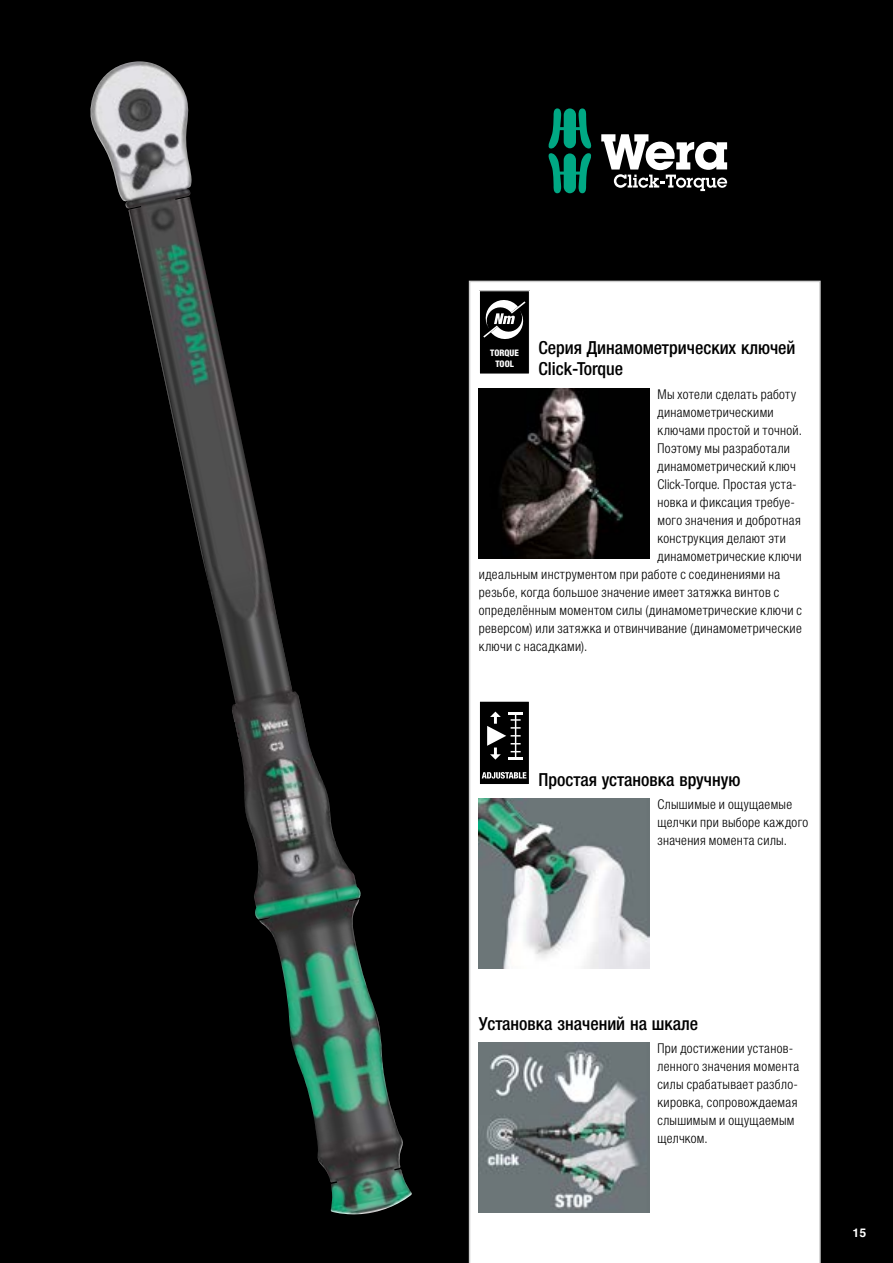
<style>
.page{position:relative;width:893px;height:1263px;background:#000}
.page>*{position:absolute;margin:0;border:0;box-sizing:border-box;transform-origin:0 0}
.t1{font:500 condensed 18px/21.6px "Helvetica Neue LTW1 G";color:#000}
.t2{font:300 condensed 13.5px/18px "Helvetica Neue LTW1 G";letter-spacing:.025em;color:#000}
.t3{font:700 12px "Helvetica World";color:#fff}
.t4{font:800 condensed 9px/10.6px "Helvetica Neue LT Std";color:#fff;text-align:center}
</style>
<div class="page">
<div style="left:469px;top:281px;width:352px;height:982px;background:#fff"></div>
<svg style="left:549px;top:108px;width:43px;height:85px"></svg>
<svg style="left:601px;top:134px;width:126px;height:57px"></svg>
<img style="left:90px;top:61px;width:322px;height:1154px">
<div style="left:479px;top:291px;width:50px;height:83px;background:#000"></div>
<div style="left:479px;top:290px;width:51px;height:85px;border:1px solid #fff"></div>
<svg style="left:483px;top:300px;width:42px;height:39px"></svg>
<img style="left:479px;top:389px;width:170px;height:170px">
<div style="left:479px;top:701px;width:50px;height:83px;background:#000"></div>
<div style="left:479px;top:701px;width:51px;height:84px;border:1px solid #fff"></div>
<svg style="left:482px;top:772px;width:44px;height:6px"></svg>
<svg style="left:487px;top:712px;width:36px;height:48px"></svg>
<img style="left:479px;top:798px;width:170px;height:170px">
<img style="left:479px;top:1042px;width:170px;height:170px">
<p class="t4" style="left:490px;top:348px;width:30px">TORQUE<br>TOOL</p>
<h1 class="t1" style="left:538px;top:336px;width:259px">Серия Динамометрических ключей<br>Click-Torque</h1>
<p class="t2" style="left:657px;top:385px;width:140px">Мы хотели сделать работу</p>
<p class="t2" style="left:657px;top:403px;width:118px">динамометрическими</p>
<p class="t2" style="left:657px;top:421px;width:146px">ключами простой и точной.</p>
<p class="t2" style="left:657px;top:439px;width:134px">Поэтому мы разработали</p>
<p class="t2" style="left:657px;top:457px;width:140px">динамометрический ключ</p>
<p class="t2" style="left:657px;top:475px;width:141px">Click-Torque. Простая уста-</p>
<p class="t2" style="left:657px;top:493px;width:139px">новка и фиксация требуе-</p>
<p class="t2" style="left:657px;top:511px;width:145px">мого значения и добротная</p>
<p class="t2" style="left:657px;top:529px;width:130px">конструкция делают эти</p>
<p class="t2" style="left:657px;top:547px;width:146px">динамометрические ключи</p>
<p class="t2" style="left:479px;top:565px;width:303px">идеальным инструментом при работе с соединениями на</p>
<p class="t2" style="left:479px;top:583px;width:302px">резьбе, когда большое значение имеет затяжка винтов с</p>
<p class="t2" style="left:479px;top:601px;width:325px">определённым моментом силы (динамометрические ключи с</p>
<p class="t2" style="left:479px;top:619px;width:324px">реверсом) или затяжка и отвинчивание (динамометрические</p>
<p class="t2" style="left:479px;top:637px;width:110px">ключи с насадками).</p>
<h1 class="t1" style="left:538px;top:768px;width:203px">Простая установка вручную</h1>
<p class="t2" style="left:657px;top:796px;width:152px">Слышимые и ощущаемые щелчки при выборе каждого значения момента силы.</p>
<h1 class="t1" style="left:479px;top:1013px;width:221px">Установка значений на шкале</h1>
<p class="t2" style="left:657px;top:1039px;width:143px">При достижении установ&shy;ленного значения момента силы срабатывает разбло&shy;кировка, сопровождаемая слышимым и ощущаемым щелчком.</p>
<p class="t3" style="left:853px;top:1225px;width:15px">15</p>
</div>
